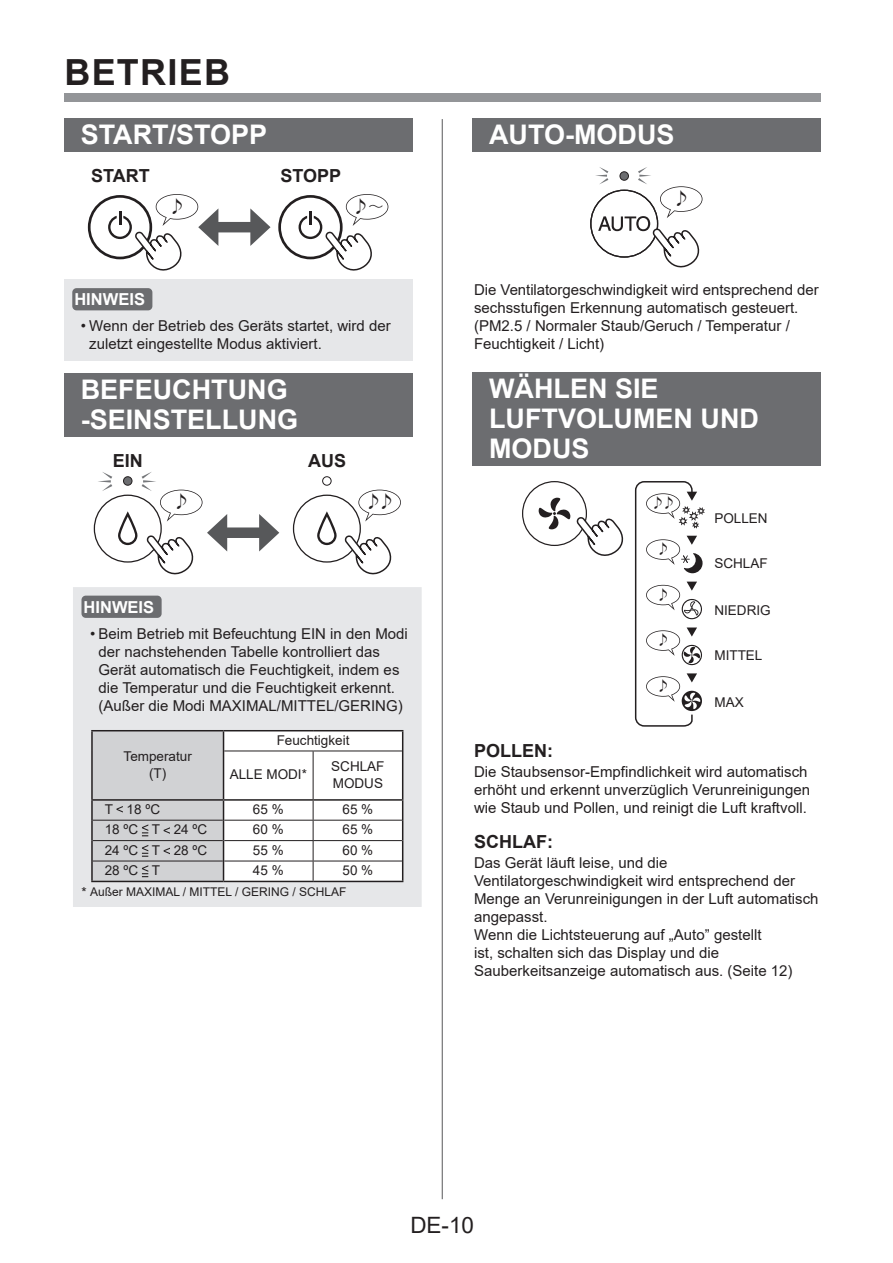
<style>
.page{position:relative;width:893px;height:1263px;background:#fff}
.page>*{position:absolute;margin:0;border:0;box-sizing:border-box;transform-origin:0 0}
.t1{font:700 36px "Arial";letter-spacing:.035em;color:#231f20}
.t2{font:700 27px/30px "Arial";color:#fff}
.t3{font:22.5px "Arial";color:#231f20}
.t4{font:700 18px "Arial";color:#231f20}
.t5{font:300 18px "Shin Go Pro";color:#231f20}
.t6{font:700 16.5px "Arial";color:#fff}
.t7{font:15px/18px "Arial";color:#231f20}
.t8{font:300 14.4px "Shin Go Pro";color:#231f20}
.t9{font:13.5px/16.5px "Arial";color:#231f20;text-align:center}
.t10{font:12px "Arial";color:#231f20}
.s1{font-size:15px}
.s2{font-size:13.5px}
</style>
<div class="page">
<div style="left:64px;top:94px;width:757px;height:8px;background:#939598"></div>
<hr style="left:442px;top:119px;width:1px;height:1080px;background:#57585a">
<div style="left:64px;top:279px;width:348px;height:81px;background:#e6e7e9"></div>
<div style="left:64px;top:118px;width:348px;height:34px;background:#6c6d70"></div>
<div style="left:210px;top:222px;width:48px;height:10px;background:#57585a"></div>
<svg style="left:250px;top:208px;width:21px;height:38px"></svg>
<svg style="left:88px;top:194px;width:130px;height:77px"></svg>
<svg style="left:278px;top:194px;width:110px;height:77px"></svg>
<div style="left:72px;top:288px;width:80px;height:22px;background:#6c6d70;border-radius:4px"></div>
<div style="left:472px;top:372px;width:349px;height:94px;background:#6c6d70"></div>
<svg style="left:522px;top:481px;width:101px;height:75px"></svg>
<svg style="left:635px;top:481px;width:70px;height:246px"></svg>
<div style="left:472px;top:118px;width:349px;height:34px;background:#6c6d70"></div>
<svg style="left:590px;top:167px;width:112px;height:100px"></svg>
<div style="left:64px;top:373px;width:348px;height:64px;background:#6c6d70"></div>
<div style="left:322px;top:476px;width:9px;height:10px;border:1px solid #231f20;border-radius:50%"></div>
<svg style="left:293px;top:490px;width:108px;height:84px"></svg>
<div style="left:219px;top:527px;width:48px;height:11px;background:#57585a"></div>
<svg style="left:94px;top:472px;width:133px;height:102px"></svg>
<svg style="left:259px;top:514px;width:20px;height:37px"></svg>
<div style="left:73px;top:587px;width:349px;height:320px;background:#e6e7e9"></div>
<div style="left:81px;top:596px;width:81px;height:22px;background:#6c6d70;border-radius:4px"></div>
<hr style="left:91px;top:730px;width:133px;height:1px;background:#231f20">
<hr style="left:224px;top:730px;width:89px;height:1px;background:#231f20">
<hr style="left:313px;top:730px;width:90px;height:1px;background:#231f20">
<hr style="left:91px;top:881px;width:133px;height:1px;background:#231f20">
<hr style="left:224px;top:881px;width:89px;height:1px;background:#231f20">
<hr style="left:313px;top:881px;width:90px;height:1px;background:#231f20">
<svg style="left:91px;top:731px;width:312px;height:150px"></svg>
<h1 class="t1" style="left:64px;top:47px;width:167px">BETRIEB</h1>
<h2 class="t2" style="left:81px;top:120px;width:188px">START/STOPP</h2>
<p class="t4" style="left:91px;top:163px;width:60px">START</p>
<p class="t4" style="left:280px;top:163px;width:62px">STOPP</p>
<p class="t5" style="left:168px;top:191px;width:19px">♪</p>
<p class="t5" style="left:351px;top:191px;width:33px">♪<span class="s1">～</span></p>
<p class="t6" style="left:74px;top:288px;width:72px">HINWEIS</p>
<p class="t7" style="left:89px;top:317px;width:303px;text-indent:-9px">• Wenn der Betrieb des Geräts startet, wird der zuletzt eingestellte Modus aktiviert.</p>
<h2 class="t2" style="left:81px;top:375px;width:219px">BEFEUCHTUNG -SEINSTELLUNG</h2>
<p class="t4" style="left:113px;top:448px;width:32px">EIN</p>
<p class="t4" style="left:308px;top:448px;width:39px">AUS</p>
<p class="t5" style="left:172px;top:487px;width:19px">♪</p>
<p class="t5" style="left:364px;top:487px;width:33px">♪♪</p>
<p class="t6" style="left:84px;top:595px;width:72px">HINWEIS</p>
<p class="t7" style="left:99px;top:624px;width:311px;text-indent:-9px">• Beim Betrieb mit Befeuchtung EIN in den Modi der nachstehenden Tabelle kontrolliert das Gerät automatisch die Feuchtigkeit, indem es die Temperatur und die Feuchtigkeit erkennt. (Außer die Modi MAXIMAL/MITTEL/GERING)</p>
<p class="t9" style="left:124px;top:748px;width:70px">Temperatur (T)</p>
<p class="t9" style="left:277px;top:732px;width:74px">Feuchtigkeit</p>
<p class="t9" style="left:230px;top:766px;width:79px">ALLE MODI*</p>
<p class="t9" style="left:331px;top:758px;width:55px;text-align:left">SCHLAF<br>MODUS</p>
<p class="t9" style="left:105px;top:801px;width:57px">T 18 ºC</p>
<p class="t9" style="left:253px;top:801px;width:32px">65 %</p>
<p class="t9" style="left:343px;top:801px;width:32px">65 %</p>
<p class="t9" style="left:105px;top:821px;width:104px">18 ºC T 24 ºC</p>
<p class="t9" style="left:253px;top:821px;width:32px">60 %</p>
<p class="t9" style="left:343px;top:821px;width:32px">65 %</p>
<p class="t9" style="left:105px;top:842px;width:104px">24 ºC T 28 ºC</p>
<p class="t9" style="left:253px;top:842px;width:32px">55 %</p>
<p class="t9" style="left:343px;top:842px;width:32px">60 %</p>
<p class="t9" style="left:105px;top:862px;width:57px">28 ºC T</p>
<p class="t9" style="left:253px;top:862px;width:32px">45 %</p>
<p class="t9" style="left:342px;top:862px;width:32px">50 %</p>
<p class="t10" style="left:81px;top:883px;width:267px"><span class="s2">*</span> Außer MAXIMAL / MITTEL / GERING / SCHLAF</p>
<h2 class="t2" style="left:489px;top:120px;width:187px">AUTO-MODUS</h2>
<p class="t5" style="left:672px;top:184px;width:19px">♪</p>
<p class="t7" style="left:474px;top:281px;width:346px">Die Ventilatorgeschwindigkeit wird entsprechend der sechsstufigen Erkennung automatisch gesteuert. (PM2.5 / Normaler Staub/Geruch / Temperatur / Feuchtigkeit / Licht)</p>
<h2 class="t2" style="left:489px;top:374px;width:271px">WÄHLEN SIE<br>LUFTVOLUMEN UND<br>MODUS</h2>
<p class="t8" style="left:651px;top:491px;width:27px">♪♪</p>
<p class="t8" style="left:656px;top:537px;width:16px">♪</p>
<p class="t8" style="left:656px;top:583px;width:16px">♪</p>
<p class="t8" style="left:656px;top:628px;width:16px">♪</p>
<p class="t8" style="left:656px;top:674px;width:16px">♪</p>
<p class="t9" style="left:714px;top:510px;width:55px">POLLEN</p>
<p class="t9" style="left:714px;top:555px;width:55px">SCHLAF</p>
<p class="t9" style="left:714px;top:602px;width:58px">NIEDRIG</p>
<p class="t9" style="left:714px;top:647px;width:50px">MITTEL</p>
<p class="t9" style="left:714px;top:693px;width:31px">MAX</p>
<p class="t4" style="left:474px;top:738px;width:81px">POLLEN:</p>
<p class="t7" style="left:474px;top:762px;width:338px">Die Staubsensor-Empfindlichkeit wird automatisch erhöht und erkennt unverzüglich Verunreinigungen wie Staub und Pollen, und reinigt die Luft kraftvoll.</p>
<p class="t4" style="left:474px;top:829px;width:80px">SCHLAF:</p>
<p class="t7" style="left:474px;top:854px;width:346px">Das Gerät läuft leise, und die Ventilatorgeschwindigkeit wird entsprechend der Menge an Verunreinigungen in der Luft automatisch angepasst.<br>Wenn die Lichtsteuerung auf „Auto” gestellt<br>ist, schalten sich das Display und die Sauberkeitsanzeige automatisch aus. (Seite 12)</p>
<h3 class="t3" style="left:410px;top:1209px;width:65px">DE-10</h3>
</div>
